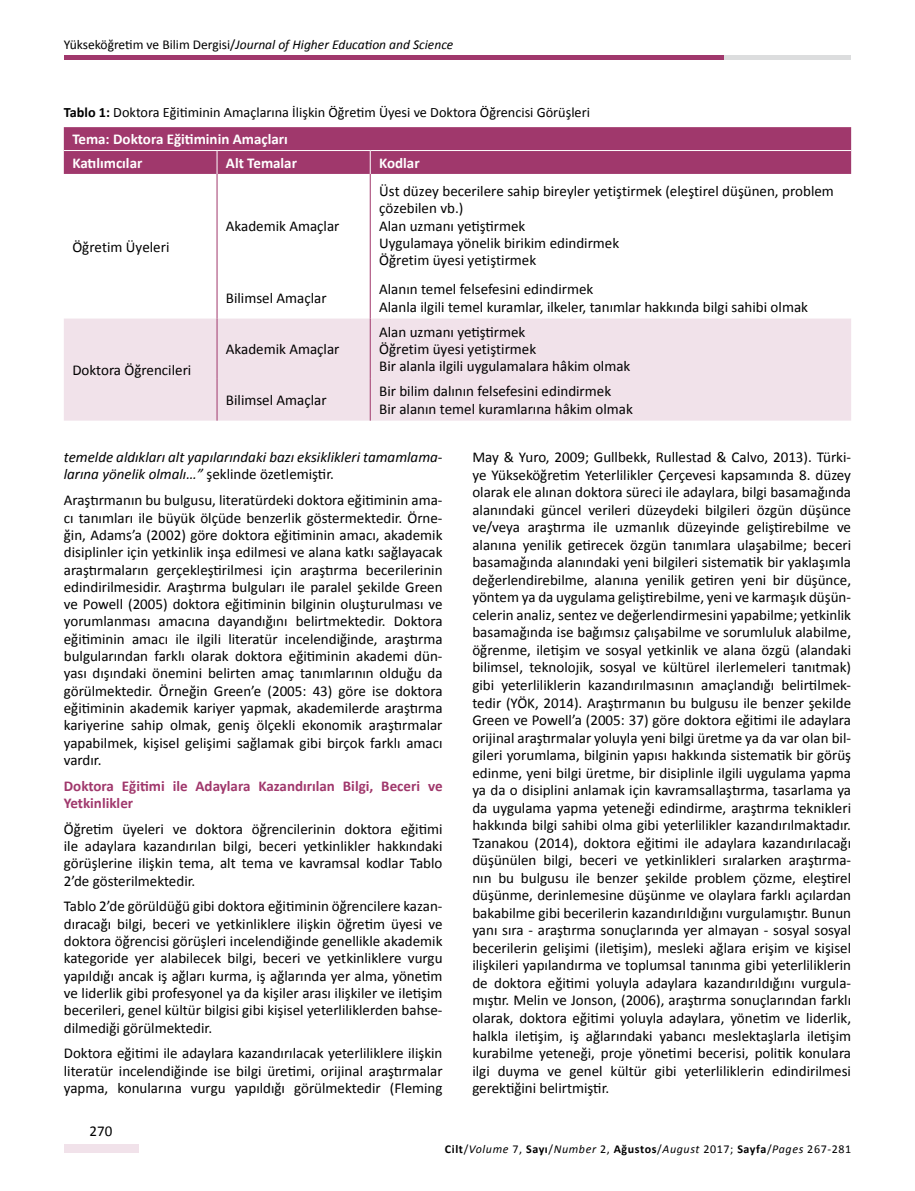
<style>
.page{position:relative;width:915px;height:1191px;background:#fff}
.page>*{position:absolute;margin:0;border:0;box-sizing:border-box;transform-origin:0 0}
.t1{font:15px/17.5px "Calibri";color:#000;text-align:justify}
.t2{font:italic 15px/17.2px "Calibri";color:#000}
.t3{font:700 15px/17.2px "Calibri";color:#a0386c}
.t4{font:700 15px/23.7px "Calibri";color:#fff}
.t5{font:14.25px "Calibri";color:#000}
.t6{font:italic 13.5px "Calibri";color:#000}
.t7{font:italic 12px "Calibri";letter-spacing:.05em;color:#000}
.s1{font-style:normal}
.s2{font-weight:700}
.s3{font-weight:700;font-style:normal}
</style>
<div class="page">
<div style="left:64px;top:1144px;width:74px;height:8px;background:#f1e2ea"></div>
<div style="left:719px;top:55px;width:131px;height:5px;background:#dcddde"></div>
<div style="left:64px;top:55px;width:659px;height:5px;background:#a0386c"></div>
<div style="left:64px;top:318px;width:786px;height:102px;background:#f1e2ea"></div>
<hr style="left:216px;top:174px;width:1px;height:102px;background:#a0386c">
<hr style="left:370px;top:174px;width:1px;height:102px;background:#a0386c">
<hr style="left:216px;top:276px;width:1px;height:42px;background:#a0386c">
<hr style="left:370px;top:276px;width:1px;height:42px;background:#a0386c">
<hr style="left:216px;top:318px;width:1px;height:60px;background:#a0386c">
<hr style="left:370px;top:318px;width:1px;height:60px;background:#a0386c">
<hr style="left:216px;top:378px;width:1px;height:42px;background:#a0386c">
<hr style="left:370px;top:378px;width:1px;height:42px;background:#a0386c">
<div style="left:64px;top:127px;width:786px;height:47px;background:#a0386c"></div>
<p class="t6" style="left:64px;top:36px;width:391px"><span class="s1">Yükseköğretim ve Bilim Dergisi/</span>Journal of Higher Education and Science</p>
<p class="t5" style="left:64px;top:103px;width:527px"><span class="s2">Tablo 1:</span> Doktora Eğitiminin Amaçlarına İlişkin Öğretim Üyesi ve Doktora Öğrencisi Görüşleri</p>
<p class="t4" style="left:72px;top:127px;width:217px">Tema: Doktora Eğitiminin Amaçları<br>Katılımcılar</p>
<p class="t4" style="left:226px;top:151px;width:73px">Alt Temalar</p>
<p class="t4" style="left:379px;top:151px;width:42px">Kodlar</p>
<p class="t1" style="left:72px;top:238px;width:99px">Öğretim Üyeleri</p>
<p class="t1" style="left:72px;top:361px;width:120px">Doktora Öğrencileri</p>
<p class="t1" style="left:226px;top:217px;width:115px">Akademik Amaçlar</p>
<p class="t1" style="left:379px;top:182px;width:456px;text-align:left">Üst düzey becerilere sahip bireyler yetiştirmek (eleştirel düşünen, problem çözebilen vb.)<br>Alan uzmanı yetiştirmek<br>Uygulamaya yönelik birikim edindirmek<br>Öğretim üyesi yetiştirmek</p>
<p class="t1" style="left:226px;top:289px;width:102px">Bilimsel Amaçlar</p>
<p class="t1" style="left:379px;top:281px;width:430px">Alanın temel felsefesini edindirmek<br>Alanla ilgili temel kuramlar, ilkeler, tanımlar hakkında bilgi sahibi olmak</p>
<p class="t1" style="left:226px;top:340px;width:115px">Akademik Amaçlar</p>
<p class="t1" style="left:379px;top:323px;width:252px;text-align:left">Alan uzmanı yetiştirmek<br>Öğretim üyesi yetiştirmek<br>Bir alanla ilgili uygulamalara hâkim olmak</p>
<p class="t1" style="left:226px;top:391px;width:102px">Bilimsel Amaçlar</p>
<p class="t1" style="left:379px;top:383px;width:255px">Bir bilim dalının felsefesini edindirmek<br>Bir alanın temel kuramlarına hâkim olmak</p>
<p class="t2" style="left:64px;top:448px;width:380px">temelde aldıkları alt yapılarındaki bazı eksiklikleri tamamlama&shy;larına yönelik olmalı…” <span class="s1">şeklinde özetlemiştir.</span></p>
<p class="t1" style="left:64px;top:492px;width:380px">Araştırmanın bu bulgusu, literatürdeki doktora eğitiminin ama&shy;cı tanımları ile büyük ölçüde benzerlik göstermektedir. Örne&shy;ğin, Adams’a (2002) göre doktora eğitiminin amacı, akademik disiplinler için yetkinlik inşa edilmesi ve alana katkı sağlayacak araştırmaların gerçekleştirilmesi için araştırma becerilerinin edindirilmesidir. Araştırma bulguları ile paralel şekilde Green ve Powell (2005) doktora eğitiminin bilginin oluşturulması ve yorumlanması amacına dayandığını belirtmektedir. Doktora eğitiminin amacı ile ilgili literatür incelendiğinde, araştırma bulgularından farklı olarak doktora eğitiminin akademi dün&shy;yası dışındaki önemini belirten amaç tanımlarının olduğu da görülmektedir. Örneğin Green’e (2005: 43) göre ise doktora eğitiminin akademik kariyer yapmak, akademilerde araştırma kariyerine sahip olmak, geniş ölçekli ekonomik araştırmalar yapabilmek, kişisel gelişimi sağlamak gibi birçok farklı amacı vardır.</p>
<p class="t3" style="left:64px;top:777px;width:380px">Doktora Eğitimi ile Adaylara Kazandırılan Bilgi, Beceri ve<br>Yetkinlikler</p>
<p class="t1" style="left:64px;top:820px;width:380px">Öğretim üyeleri ve doktora öğrencilerinin doktora eğitimi ile adaylara kazandırılan bilgi, beceri yetkinlikler hakkındaki görüşlerine ilişkin tema, alt tema ve kavramsal kodlar Tablo 2’de gösterilmektedir.</p>
<p class="t1" style="left:64px;top:898px;width:380px">Tablo 2’de görüldüğü gibi doktora eğitiminin öğrencilere kazan&shy;dıracağı bilgi, beceri ve yetkinliklere ilişkin öğretim üyesi ve doktora öğrencisi görüşleri incelendiğinde genellikle akademik kategoride yer alabilecek bilgi, beceri ve yetkinliklere vurgu yapıldığı ancak iş ağları kurma, iş ağlarında yer alma, yönetim ve liderlik gibi profesyonel ya da kişiler arası ilişkiler ve iletişim becerileri, genel kültür bilgisi gibi kişisel yeterliliklerden bahse&shy;dilmediği görülmektedir.</p>
<p class="t1" style="left:64px;top:1044px;width:380px">Doktora eğitimi ile adaylara kazandırılacak yeterliliklere ilişkin literatür incelendiğinde ise bilgi üretimi, orijinal araştırmalar yapma, konularına vurgu yapıldığı görülmektedir (Fleming</p>
<p class="t1" style="left:90px;top:1122px;width:24px">270</p>
<p class="t1" style="left:472px;top:448px;width:380px">May &amp; Yuro, 2009; Gullbekk, Rullestad &amp; Calvo, 2013). Türki&shy;ye Yükseköğretim Yeterlilikler Çerçevesi kapsamında 8. düzey olarak ele alınan doktora süreci ile adaylara, bilgi basamağında alanındaki güncel verileri düzeydeki bilgileri özgün düşünce ve/veya araştırma ile uzmanlık düzeyinde geliştirebilme ve alanına yenilik getirecek özgün tanımlara ulaşabilme; beceri basamağında alanındaki yeni bilgileri sistematik bir yaklaşımla değerlendirebilme, alanına yenilik getiren yeni bir düşünce, yöntem ya da uygulama geliştirebilme, yeni ve karmaşık düşün&shy;celerin analiz, sentez ve değerlendirmesini yapabilme; yetkinlik basamağında ise bağımsız çalışabilme ve sorumluluk alabilme, öğrenme, iletişim ve sosyal yetkinlik ve alana özgü (alandaki bilimsel, teknolojik, sosyal ve kültürel ilerlemeleri tanıtmak) gibi yeterliliklerin kazandırılmasının amaçlandığı belirtilmek&shy;tedir (YÖK, 2014). Araştırmanın bu bulgusu ile benzer şekilde Green ve Powell’a (2005: 37) göre doktora eğitimi ile adaylara orijinal araştırmalar yoluyla yeni bilgi üretme ya da var olan bil&shy;gileri yorumlama, bilginin yapısı hakkında sistematik bir görüş edinme, yeni bilgi üretme, bir disiplinle ilgili uygulama yapma ya da o disiplini anlamak için kavramsallaştırma, tasarlama ya da uygulama yapma yeteneği edindirme, araştırma teknikleri hakkında bilgi sahibi olma gibi yeterlilikler kazandırılmaktadır.<br>Tzanakou (2014), doktora eğitimi ile adaylara kazandırılacağı düşünülen bilgi, beceri ve yetkinlikleri sıralarken araştırma&shy;nın bu bulgusu ile benzer şekilde problem çözme, eleştirel düşünme, derinlemesine düşünme ve olaylara farklı açılardan bakabilme gibi becerilerin kazandırıldığını vurgulamıştır. Bunun yanı sıra - araştırma sonuçlarında yer almayan - sosyal sosyal becerilerin gelişimi (iletişim), mesleki ağlara erişim ve kişisel ilişkileri yapılandırma ve toplumsal tanınma gibi yeterliliklerin de doktora eğitimi yoluyla adaylara kazandırıldığını vurgula&shy;mıştır. Melin ve Jonson, (2006), araştırma sonuçlarından farklı olarak, doktora eğitimi yoluyla adaylara, yönetim ve liderlik, halkla iletişim, iş ağlarındaki yabancı meslektaşlarla iletişim kurabilme yeteneği, proje yönetimi becerisi, politik konulara ilgi duyma ve genel kültür gibi yeterliliklerin edindirilmesi gerektiğini belirtmiştir.</p>
<p class="t7" style="left:444px;top:1140px;width:407px"><span class="s3">Cilt</span><span class="s1">/</span>Volume <span class="s1">7,</span> <span class="s3">Sayı</span><span class="s1">/</span>Number <span class="s1">2,</span> <span class="s3">Ağustos</span><span class="s1">/</span>August <span class="s1">2017;</span> <span class="s3">Sayfa</span><span class="s1">/</span>Pages <span class="s1">267-281</span></p>
</div>
